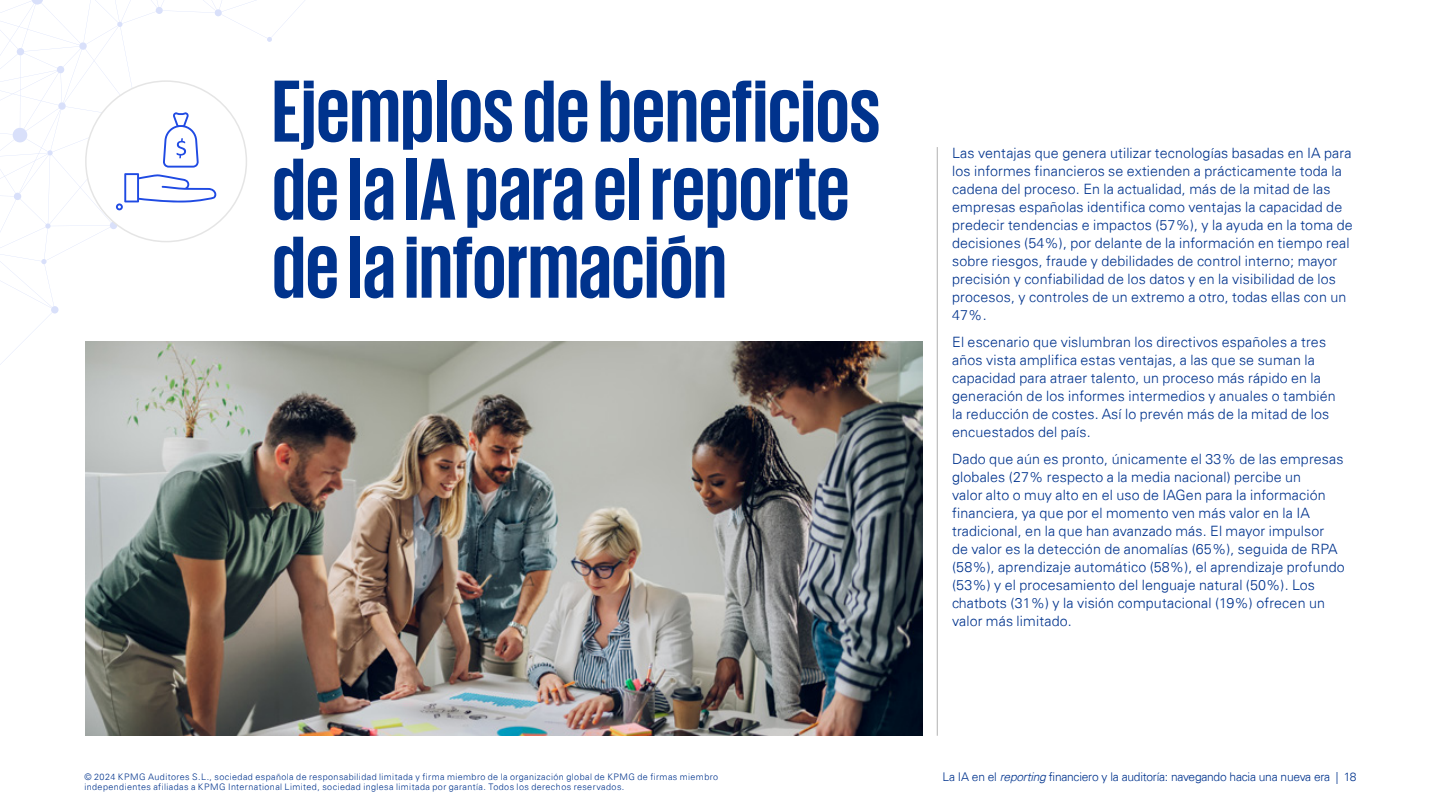
<style>
.page{position:relative;width:1441px;height:810px;background:#fff}
.page>*{position:absolute;margin:0;border:0;box-sizing:border-box;transform-origin:0 0}
.t1{font:700 90px/78px "KPMG";color:#00338d}
.t2{font:300 14.25px/18px "Univers 45";letter-spacing:.01em;color:#00338d}
.t3{font:300 12px "Univers 45";letter-spacing:-.02em;color:#00338d}
.t4{font:300 9px "Univers 45";letter-spacing:.045em;color:#00338d}
.s1{font-style:italic}
</style>
<div class="page">
<svg style="left:0;top:8px;width:145px;height:357px"></svg>
<svg style="left:51px;top:306px;width:8px;height:8px"></svg>
<svg style="left:45px;top:223px;width:6px;height:6px"></svg>
<svg style="left:41px;top:259px;width:6px;height:5px"></svg>
<svg style="left:110px;top:222px;width:7px;height:7px"></svg>
<div style="left:86px;top:81px;width:160px;height:161px;background:#fff;border-radius:50%"></div>
<img style="left:85px;top:341px;width:837px;height:395px">
<svg style="left:13px;top:0;width:292px;height:210px"></svg>
<hr style="left:936px;top:147px;width:1px;height:589px;background:#b2b2b2">
<h1 class="t1" style="left:272px;top:69px;width:610px">Ejemplos de beneficios de la IA para el reporte de la información</h1>
<p class="t2" style="left:952px;top:144px;width:402px">Las ventajas que genera utilizar tecnologías basadas en IA para los informes financieros se extienden a prácticamente toda la cadena del proceso. En la actualidad, más de la mitad de las empresas españolas identifica como ventajas la capacidad de predecir tendencias e impactos (57%), y la ayuda en la toma de decisiones (54%), por delante de la información en tiempo real sobre riesgos, fraude y debilidades de control interno; mayor precisión y confiabilidad de los datos y en la visibilidad de los procesos, y controles de un extremo a otro, todas ellas con un 47%.</p>
<p class="t2" style="left:952px;top:333px;width:385px">El escenario que vislumbran los directivos españoles a tres años vista amplifica estas ventajas, a las que se suman la capacidad para atraer talento, un proceso más rápido en la generación de los informes intermedios y anuales o también la reducción de costes. Así lo prevén más de la mitad de los encuestados del país.</p>
<p class="t2" style="left:952px;top:450px;width:394px">Dado que aún es pronto, únicamente el 33% de las empresas globales (27% respecto a la media nacional) percibe un<br>valor alto o muy alto en el uso de IAGen para la información financiera, ya que por el momento ven más valor en la IA tradicional, en la que han avanzado más. El mayor impulsor<br>de valor es la detección de anomalías (65%), seguida de RPA (58%), aprendizaje automático (58%), el aprendizaje profundo (53%) y el procesamiento del lenguaje natural (50%). Los chatbots (31%) y la visión computacional (19%) ofrecen un valor más limitado.</p>
<p class="t4" style="left:84px;top:771px;width:635px">© 2024 KPMG Auditores S.L., sociedad española de responsabilidad limitada y firma miembro de la organización global de KPMG de firmas miembro</p>
<p class="t3" style="left:942px;top:770px;width:415px">La IA en el <span class="s1">reporting</span> financiero y la auditoría: navegando hacia una nueva era | 18</p>
<p class="t4" style="left:84px;top:782px;width:541px">independientes afiliadas a KPMG International Limited, sociedad inglesa limitada por garantía. Todos los derechos reservados.</p>
</div>
